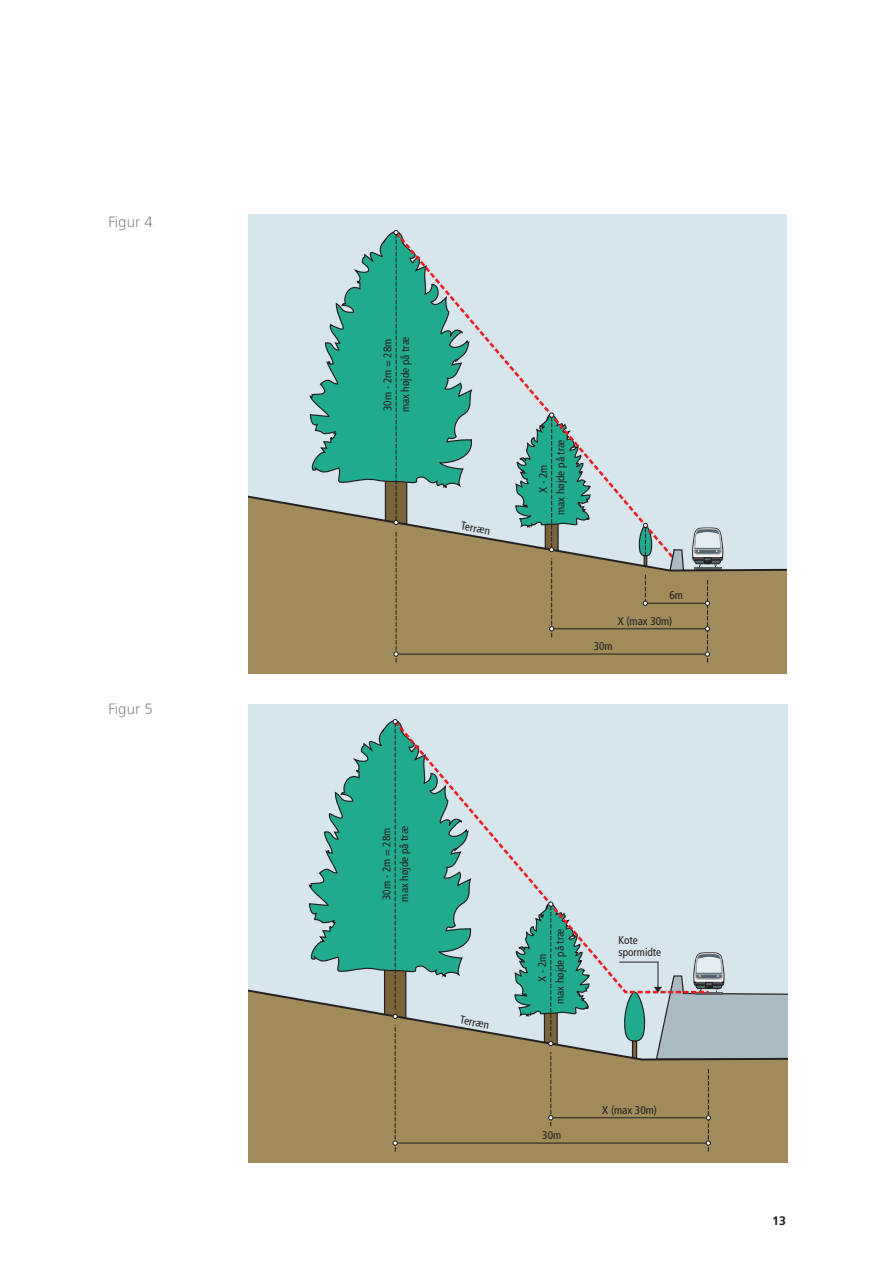
<style>
.page{position:relative;width:895px;height:1265px;background:#fff}
.page>*{position:absolute;margin:0;border:0;box-sizing:border-box;transform-origin:0 0}
.t1{font:300 15px "Frutiger";color:#868c90}
.t2{font:700 12.3px "Frutiger";color:#231f20}
.t3{font:condensed 11.25px/17.5px "Frutiger";color:#231f20}
</style>
<div class="page">
<svg style="left:248px;top:214px;width:540px;height:949px;background:#aec0b3"></svg>
<h1 class="t1" style="left:108px;top:215px;width:46px">Figur 4</h1>
<h1 class="t1" style="left:108px;top:703px;width:46px">Figur 5</h1>
<p class="t3" style="left:379px;top:412px;width:77px;rotate:-90deg">30m - 2m = 28m max højde på træ</p>
<p class="t3" style="left:462px;top:518px;width:31px;rotate:10deg">Terræn</p>
<p class="t3" style="left:535px;top:493px;width:30px;rotate:-90deg">X - 2m</p>
<p class="t3" style="left:553px;top:515px;width:77px;rotate:-90deg">max højde på træ</p>
<p class="t3" style="left:669px;top:587px;width:15px">6m</p>
<p class="t3" style="left:617px;top:613px;width:56px">X (max 30m)</p>
<p class="t3" style="left:593px;top:638px;width:20px">30m</p>
<p class="t3" style="left:379px;top:901px;width:77px;rotate:-90deg">30m - 2m = 28m max højde på træ</p>
<p class="t3" style="left:461px;top:1012px;width:31px;rotate:10deg">Terræn</p>
<p class="t3" style="left:534px;top:982px;width:30px;rotate:-90deg">X - 2m</p>
<p class="t3" style="left:552px;top:1004px;width:77px;rotate:-90deg">max højde på træ</p>
<p class="t3" style="left:618px;top:935px;width:44px;line-height:12px">Kote spormidte</p>
<p class="t3" style="left:542px;top:1127px;width:20px">30m</p>
<p class="t3" style="left:602px;top:1102px;width:56px">X (max 30m)</p>
<p class="t2" style="left:772px;top:1215px;width:15px">13</p>
</div>
